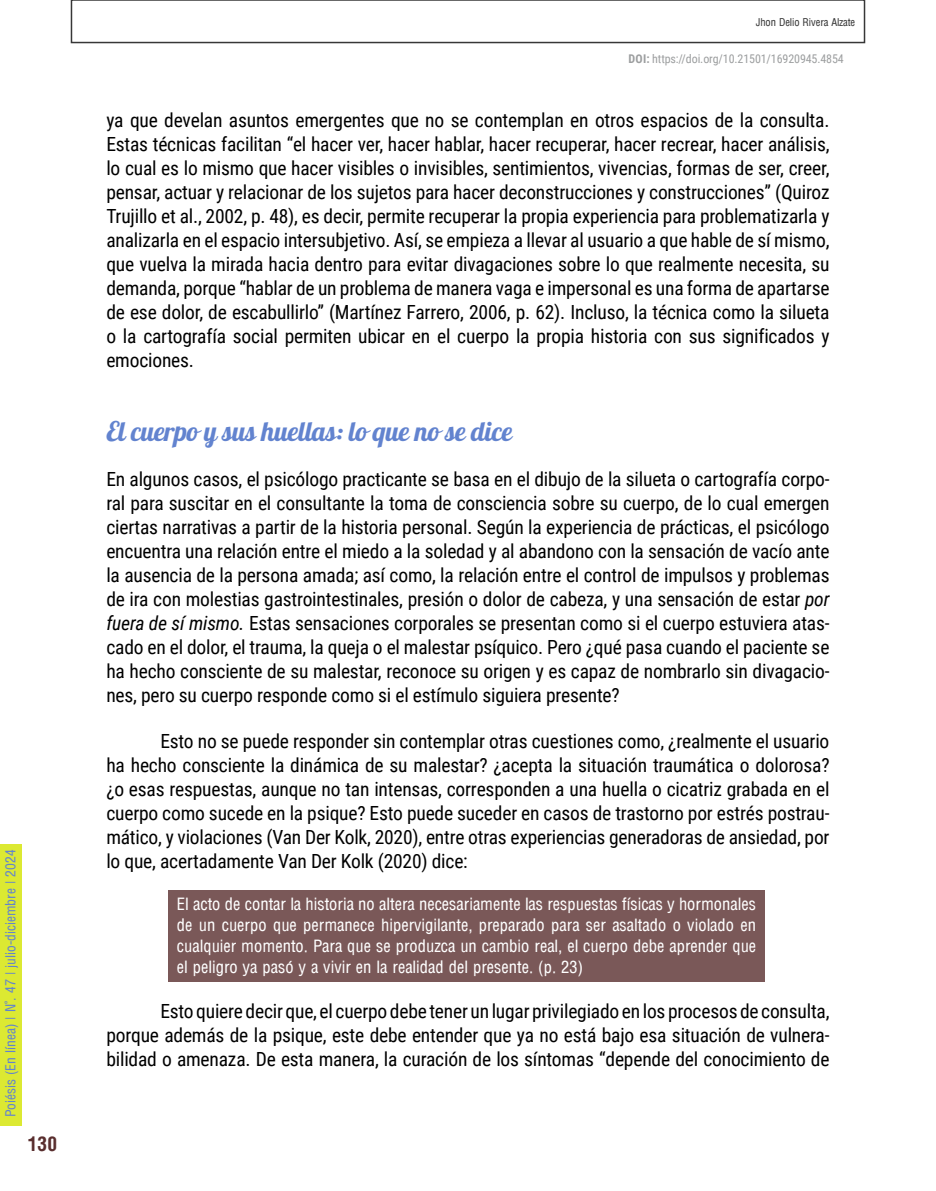
<style>
.page{position:relative;width:936px;height:1191px;background:#fff}
.page>*{position:absolute;margin:0;border:0;box-sizing:border-box;transform-origin:0 0}
.t1{font:27px "Lobster";letter-spacing:-.01em;color:#6283cf}
.t2{font:19.5px/24px "Roboto Condensed";letter-spacing:-.01em;color:#000;text-align:justify}
.t3{font:700 condensed 19.5px "Arena";color:#592e2e}
.t4{font:16.5px/21px "Arena Condensed";color:#fff;text-align:justify}
.t5{font:13.5px "Arena Condensed";color:#6283cf}
.t6{font:12px "Roboto Condensed";letter-spacing:-.01em;color:#9c9e9f}
.t7{font:10.5px "Arena Condensed";letter-spacing:-.01em;color:#373737}
.s1{font-weight:700}
.s2{font-style:italic}
</style>
<div class="page">
<div style="left:0;top:844px;width:21px;height:282px;background:#dce932"></div>
<div style="left:71px;top:0;width:794px;height:43px;border:2px solid #373737"></div>
<div style="left:168px;top:890px;width:596px;height:91px;background:#7a5858"></div>
<p class="t5" style="left:3px;top:1117px;width:269px;rotate:-90deg">Poiésis (En línea) | N°. 47 | julio-diciembre | 2024</p>
<p class="t3" style="left:28px;top:1132px;width:31px">130</p>
<p class="t7" style="left:756px;top:16px;width:101px">Jhon Delio Rivera Alzate</p>
<p class="t6" style="left:628px;top:51px;width:217px"><span class="s1">DOI:</span> https://doi.org/10.21501/16920945.4854</p>
<p class="t2" style="left:106px;top:107px;width:724px">ya que develan asuntos emergentes que no se contemplan en otros espacios de la consulta.<br>Estas técnicas facilitan “el hacer ver, hacer hablar, hacer recuperar, hacer recrear, hacer análisis, lo cual es lo mismo que hacer visibles o invisibles, sentimientos, vivencias, formas de ser, creer, pensar, actuar y relacionar de los sujetos para hacer deconstrucciones y construcciones” (Quiroz Trujillo et al., 2002, p. 48), es decir, permite recuperar la propia experiencia para problematizarla y analizarla en el espacio intersubjetivo. Así, se empieza a llevar al usuario a que hable de sí mismo, que vuelva la mirada hacia dentro para evitar divagaciones sobre lo que realmente necesita, su demanda, porque “hablar de un problema de manera vaga e impersonal es una forma de apartarse de ese dolor, de escabullirlo” (Martínez Farrero, 2006, p. 62). Incluso, la técnica como la silueta o la cartografía social permiten ubicar en el cuerpo la propia historia con sus significados y emociones.</p>
<h1 class="t1" style="left:106px;top:414px;width:407px">El cuerpo y sus huellas: lo que no se dice</h1>
<p class="t2" style="left:106px;top:466px;width:724px">En algunos casos, el psicólogo practicante se basa en el dibujo de la silueta o cartografía corpo&shy;ral para suscitar en el consultante la toma de consciencia sobre su cuerpo, de lo cual emergen ciertas narrativas a partir de la historia personal. Según la experiencia de prácticas, el psicólogo encuentra una relación entre el miedo a la soledad y al abandono con la sensación de vacío ante la ausencia de la persona amada; así como, la relación entre el control de impulsos y problemas de ira con molestias gastrointestinales, presión o dolor de cabeza, y una sensación de estar <span class="s2">por fuera de sí mismo.</span> Estas sensaciones corporales se presentan como si el cuerpo estuviera atas&shy;cado en el dolor, el trauma, la queja o el malestar psíquico. Pero ¿qué pasa cuando el paciente se ha hecho consciente de su malestar, reconoce su origen y es capaz de nombrarlo sin divagacio&shy;nes, pero su cuerpo responde como si el estímulo siguiera presente?</p>
<p class="t2" style="left:106px;top:728px;width:724px;text-indent:54px">Esto no se puede responder sin contemplar otras cuestiones como, ¿realmente el usuario ha hecho consciente la dinámica de su malestar? ¿acepta la situación traumática o dolorosa? ¿o esas respuestas, aunque no tan intensas, corresponden a una huella o cicatriz grabada en el cuerpo como sucede en la psique? Esto puede suceder en casos de trastorno por estrés postrau&shy;mático, y violaciones (Van Der Kolk, 2020), entre otras experiencias generadoras de ansiedad, por lo que, acertadamente Van Der Kolk (2020) dice:</p>
<p class="t4" style="left:177px;top:893px;width:581px">El acto de contar la historia no altera necesariamente las respuestas físicas y hormonales de un cuerpo que permanece hipervigilante, preparado para ser asaltado o violado en cualquier momento. Para que se produzca un cambio real, el cuerpo debe aprender que el peligro ya pasó y a vivir en la realidad del presente. (p. 23)</p>
<p class="t2" style="left:106px;top:998px;width:724px;text-indent:54px">Esto quiere decir que, el cuerpo debe tener un lugar privilegiado en los procesos de consulta, porque además de la psique, este debe entender que ya no está bajo esa situación de vulnera&shy;bilidad o amenaza. De esta manera, la curación de los síntomas “depende del conocimiento de</p>
</div>
